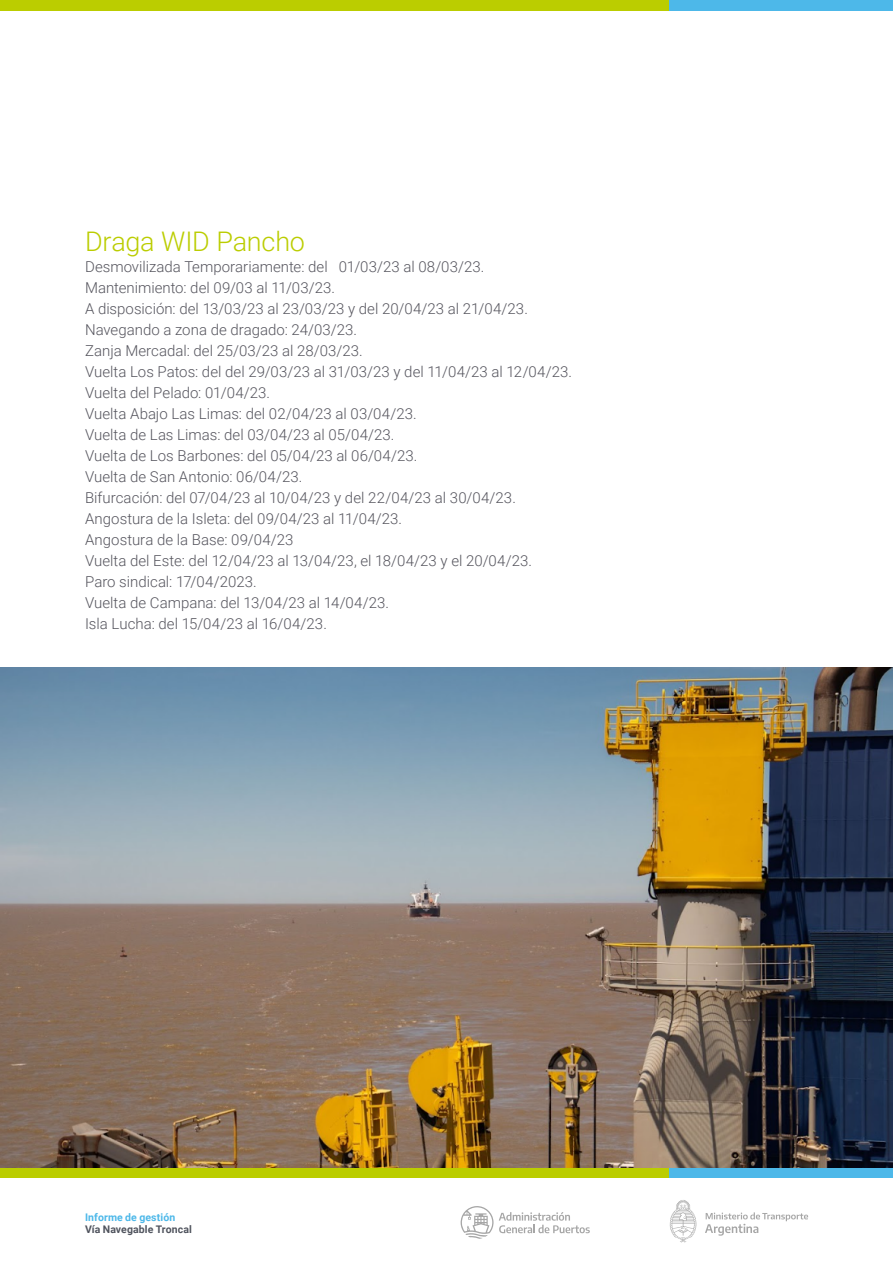
<style>
.page{position:relative;width:893px;height:1263px;background:#fff}
.page>*{position:absolute;margin:0;border:0;box-sizing:border-box;transform-origin:0 0}
.t1{font:300 27px "Roboto";letter-spacing:-.01em;color:#bbcd00}
.t2{font:300 15px/21px "Roboto";letter-spacing:.005em;color:#56555e}
.t3{font:700 10.5px "Roboto";letter-spacing:.01em;color:#50545e}
.t4{font:700 10.5px "Roboto";letter-spacing:.01em;color:#4db8e9}
</style>
<div class="page">
<div style="left:0;top:0;width:670px;height:11px;background:#bbcd00"></div>
<div style="left:670px;top:0;width:223px;height:11px;background:#4db8e9"></div>
<div style="left:0;top:1167px;width:670px;height:11px;background:#bbcd00"></div>
<div style="left:670px;top:1167px;width:223px;height:11px;background:#4db8e9"></div>
<svg style="left:705px;top:1212px;width:103px;height:24px"></svg>
<svg style="left:670px;top:1200px;width:26px;height:42px"></svg>
<svg style="left:460px;top:1206px;width:130px;height:33px"></svg>
<img style="left:0;top:667px;width:893px;height:500px">
<h1 class="t1" style="left:85px;top:223px;width:222px">Draga WID Pancho</h1>
<p class="t2" style="left:85px;top:256px;width:489px">Desmovilizada Temporariamente: del 01/03/23 al 08/03/23.<br>Mantenimiento: del 09/03 al 11/03/23.<br>A disposición: del 13/03/23 al 23/03/23 y del 20/04/23 al 21/04/23.<br>Navegando a zona de dragado: 24/03/23.<br>Zanja Mercadal: del 25/03/23 al 28/03/23.<br>Vuelta Los Patos: del del 29/03/23 al 31/03/23 y del 11/04/23 al 12/04/23.<br>Vuelta del Pelado: 01/04/23.<br>Vuelta Abajo Las Limas: del 02/04/23 al 03/04/23.<br>Vuelta de Las Limas: del 03/04/23 al 05/04/23.<br>Vuelta de Los Barbones: del 05/04/23 al 06/04/23.<br>Vuelta de San Antonio: 06/04/23.<br>Bifurcación: del 07/04/23 al 10/04/23 y del 22/04/23 al 30/04/23.<br>Angostura de la Isleta: del 09/04/23 al 11/04/23.<br>Angostura de la Base: 09/04/23<br>Vuelta del Este: del 12/04/23 al 13/04/23, el 18/04/23 y el 20/04/23.<br>Paro sindical: 17/04/2023.<br>Vuelta de Campana: del 13/04/23 al 14/04/23.<br>Isla Lucha: del 15/04/23 al 16/04/23.</p>
<p class="t4" style="left:85px;top:1209px;width:92px">Informe de gestión</p>
<p class="t3" style="left:85px;top:1221px;width:108px">Vía Navegable Troncal</p>
</div>
